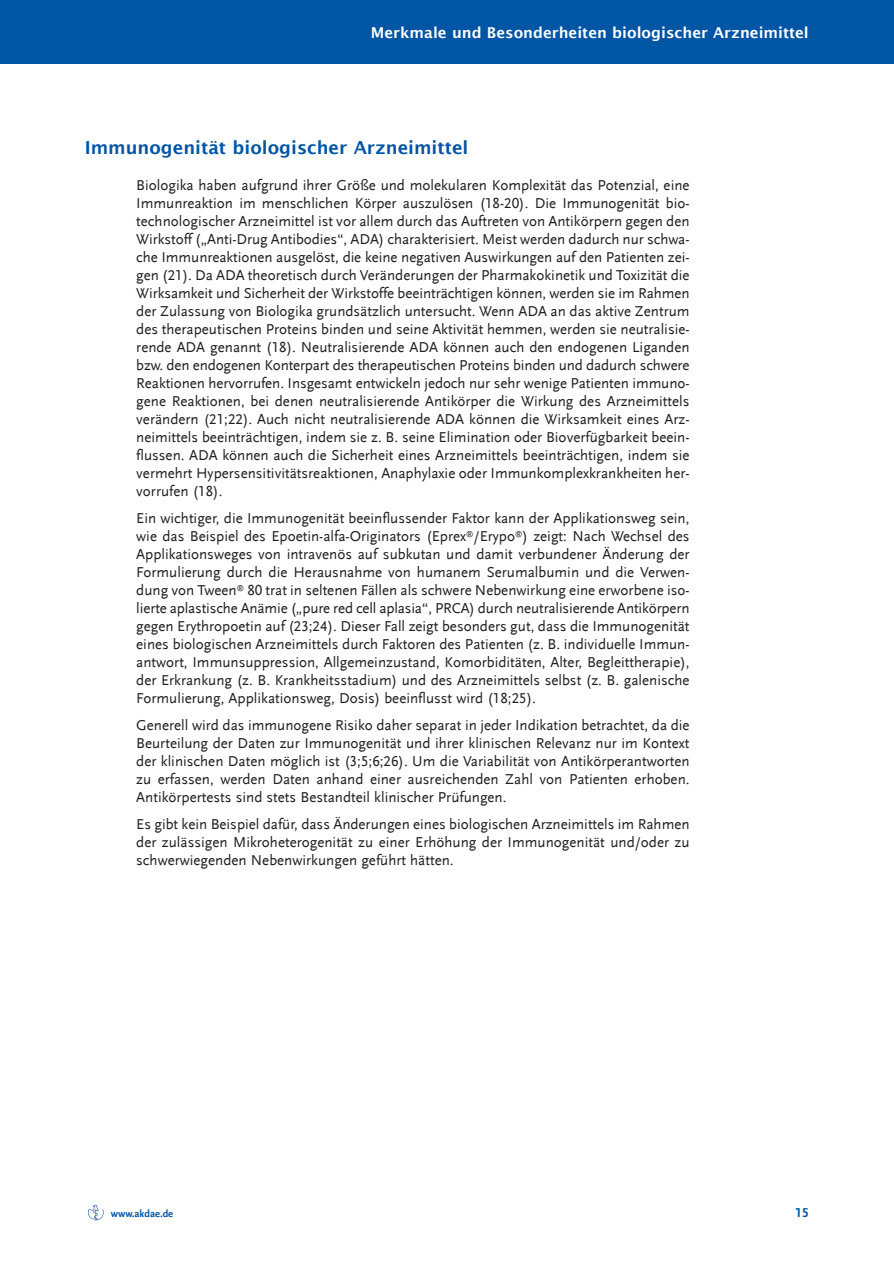
<style>
.page{position:relative;width:894px;height:1264px;background:#fff}
.page>*{position:absolute;margin:0;border:0;box-sizing:border-box;transform-origin:0 0}
.t1{font:600 18px "Lucida Sans";color:#0155a5}
.t2{font:15px/18px "Scala Sans LF";color:#231f20;text-align:justify}
.t3{font:600 15px "Lucida Sans";color:#fff}
.t4{font:700 13.5px "Scala Sans LF";color:#0155a5}
.t5{font:700 10.5px "Scala Sans LF";color:#0155a5}
</style>
<div class="page">
<svg style="left:88px;top:1204px;width:16px;height:16px"></svg>
<div style="left:0;top:0;width:893px;height:64px;background:#0155a5"></div>
<p class="t3" style="left:370px;top:24px;width:439px">Merkmale und Besonderheiten biologischer Arzneimittel</p>
<p class="t1" style="left:85px;top:137px;width:385px">Immunogenität biologischer Arzneimittel</p>
<p class="t2" style="left:136px;top:177px;width:554px">Biologika haben aufgrund ihrer Größe und molekularen Komplexität das Potenzial, eine Immunreaktion im menschlichen Körper auszulösen (18-20). Die Immunogenität bio&shy;technologischer Arzneimittel ist vor allem durch das Auftreten von Antikörpern gegen den Wirkstoff („Anti-Drug Antibodies“, ADA) charakterisiert. Meist werden dadurch nur schwa&shy;che Immunreaktionen ausgelöst, die keine negativen Auswirkungen auf den Patienten zei&shy;gen (21). Da ADA theoretisch durch Veränderungen der Pharmakokinetik und Toxizität die Wirksamkeit und Sicherheit der Wirkstoffe beeinträchtigen können, werden sie im Rahmen der Zulassung von Biologika grundsätzlich untersucht. Wenn ADA an das aktive Zentrum des therapeutischen Proteins binden und seine Aktivität hemmen, werden sie neutralisie&shy;rende ADA genannt (18). Neutralisierende ADA können auch den endogenen Liganden bzw. den endogenen Konterpart des therapeutischen Proteins binden und dadurch schwere Reaktionen hervorrufen. Insgesamt entwickeln jedoch nur sehr wenige Patienten immuno&shy;gene Reaktionen, bei denen neutralisierende Antikörper die Wirkung des Arzneimittels verändern (21;22). Auch nicht neutralisierende ADA können die Wirksamkeit eines Arz - nei mittels beeinträchtigen, indem sie z. B. seine Elimination oder Bioverfügbarkeit beein&shy;flussen. ADA können auch die Sicherheit eines Arzneimittels beeinträchtigen, indem sie vermehrt Hypersensitivitätsreaktionen, Anaphylaxie oder Immunkomplexkrankheiten her&shy;vorrufen (18).</p>
<p class="t2" style="left:136px;top:510px;width:554px">Ein wichtiger, die Immunogenität beeinflussender Faktor kann der Applikationsweg sein, wie das Beispiel des Epoetin-alfa-Originators (Eprex<sup>®</sup>/Erypo<sup>®</sup>) zeigt: Nach Wechsel des Applikationsweges von intravenös auf subkutan und damit verbundener Änderung der Formulierung durch die Herausnahme von humanem Serumalbumin und die Verwen - dung von Tween<sup>®</sup> 80 trat in seltenen Fällen als schwere Nebenwirkung eine erworbene iso&shy;lierte aplastische Anämie („pure red cell aplasia“, PRCA) durch neutralisierende Antikörpern gegen Erythropoetin auf (23;24). Dieser Fall zeigt besonders gut, dass die Immunogenität eines biologischen Arzneimittels durch Faktoren des Patienten (z. B. individuelle Immun - antwort, Immunsuppression, Allgemeinzustand, Komorbiditäten, Alter, Begleittherapie), der Erkrankung (z. B. Krankheitsstadium) und des Arzneimittels selbst (z. B. galenische Formulierung, Applikationsweg, Dosis) beeinflusst wird (18;25).</p>
<p class="t2" style="left:136px;top:717px;width:554px">Generell wird das immunogene Risiko daher separat in jeder Indikation betrachtet, da die Beurteilung der Daten zur Immunogenität und ihrer klinischen Relevanz nur im Kontext der klinischen Daten möglich ist (3;5;6;26). Um die Variabilität von Antikörperantworten zu erfassen, werden Daten anhand einer ausreichenden Zahl von Patienten erhoben.<br>Antikörpertests sind stets Bestandteil klinischer Prüfungen.</p>
<p class="t2" style="left:136px;top:816px;width:554px">Es gibt kein Beispiel dafür, dass Änderungen eines biologischen Arzneimittels im Rahmen der zulässigen Mikroheterogenität zu einer Erhöhung der Immunogenität und/oder zu schwerwiegenden Nebenwirkungen geführt hätten.</p>
<p class="t5" style="left:111px;top:1207px;width:64px">www.akdae.de</p>
<p class="t4" style="left:794px;top:1204px;width:15px">15</p>
</div>
